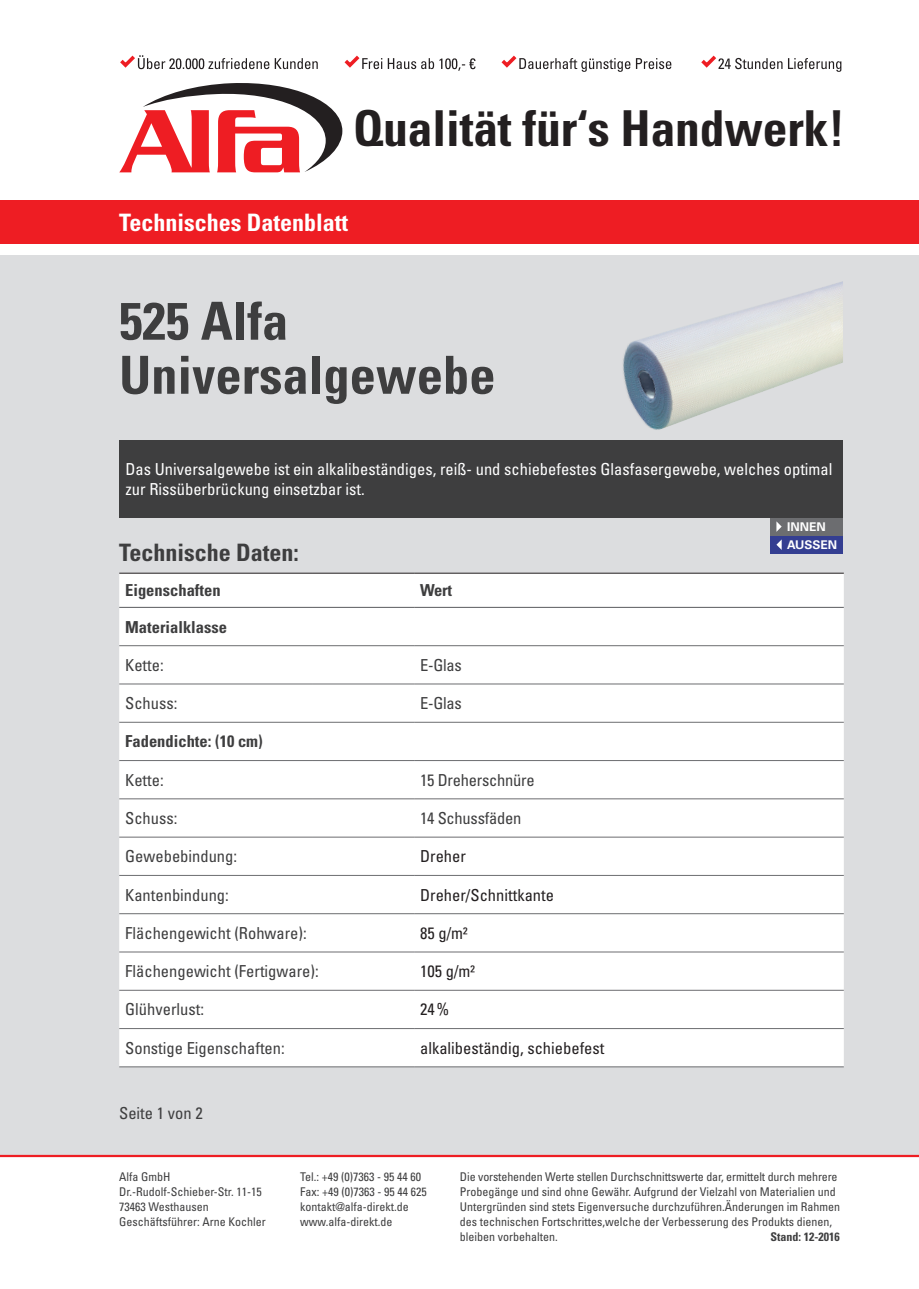
<style>
.page{position:relative;width:919px;height:1289px;background:#fff}
.page>*{position:absolute;margin:0;border:0;box-sizing:border-box;transform-origin:0 0}
.t1{font:700 condensed 52.5px/54px "Univers LT Std";color:#3e3e3f}
.t2{font:700 condensed 49.5px "Univers LT Std";letter-spacing:-.005em;color:#231f20}
.t3{font:700 condensed 24px "Univers LT Std";color:#fff}
.t4{font:700 condensed 24px "Univers LT Std";color:#3e3e3f}
.t5{font:condensed 16.5px "Univers LT Std";color:#3e3e3f}
.t6{font:condensed 16.5px/19.5px "Univers LT Std";color:#fff}
.t7{font:condensed 16.5px "Univers LT Std";color:#231f20}
.t8{font:700 condensed 16.5px "Univers LT Std";color:#3e3e3f}
.t9{font:condensed 12px/15px "Univers LT Std";color:#3e3e3f}
.t10{font:700 condensed 12px "Univers LT Std";color:#3e3e3f}
.t11{font:700 12px/18.1px "Univers LT Std";color:#fff}
</style>
<div class="page">
<div style="left:0;top:255px;width:918px;height:900px;background:#dcdddf"></div>
<hr style="left:1px;top:1154px;width:916px;height:3px;background:#ee1d23">
<svg style="left:119px;top:83px;width:223px;height:89px"></svg>
<div style="left:0;top:200px;width:918px;height:44px;background:#ee1d23"></div>
<svg style="left:120px;top:55px;width:721px;height:17px"></svg>
<div style="left:119px;top:574px;width:724px;height:492px;background:#fff"></div>
<hr style="left:119px;top:573px;width:193px;height:1px;background:#231f20">
<hr style="left:312px;top:573px;width:102px;height:1px;background:#231f20">
<hr style="left:414px;top:573px;width:429px;height:1px;background:#231f20">
<hr style="left:119px;top:645px;width:193px;height:1px;background:#6c6d70">
<hr style="left:312px;top:645px;width:102px;height:1px;background:#6c6d70">
<hr style="left:414px;top:645px;width:429px;height:1px;background:#6c6d70">
<hr style="left:119px;top:683px;width:193px;height:1px;background:#6c6d70">
<hr style="left:312px;top:683px;width:102px;height:1px;background:#6c6d70">
<hr style="left:414px;top:683px;width:429px;height:1px;background:#6c6d70">
<hr style="left:119px;top:722px;width:193px;height:1px;background:#6c6d70">
<hr style="left:312px;top:722px;width:102px;height:1px;background:#6c6d70">
<hr style="left:414px;top:722px;width:429px;height:1px;background:#6c6d70">
<hr style="left:119px;top:760px;width:193px;height:1px;background:#6c6d70">
<hr style="left:312px;top:760px;width:102px;height:1px;background:#6c6d70">
<hr style="left:414px;top:760px;width:429px;height:1px;background:#6c6d70">
<hr style="left:119px;top:798px;width:193px;height:1px;background:#6c6d70">
<hr style="left:312px;top:798px;width:102px;height:1px;background:#6c6d70">
<hr style="left:414px;top:798px;width:429px;height:1px;background:#6c6d70">
<hr style="left:119px;top:836px;width:193px;height:1px;background:#6c6d70">
<hr style="left:312px;top:836px;width:102px;height:1px;background:#6c6d70">
<hr style="left:414px;top:836px;width:429px;height:1px;background:#6c6d70">
<hr style="left:119px;top:875px;width:193px;height:1px;background:#6c6d70">
<hr style="left:312px;top:875px;width:102px;height:1px;background:#6c6d70">
<hr style="left:414px;top:875px;width:429px;height:1px;background:#6c6d70">
<hr style="left:119px;top:913px;width:193px;height:1px;background:#6c6d70">
<hr style="left:312px;top:913px;width:102px;height:1px;background:#6c6d70">
<hr style="left:414px;top:913px;width:429px;height:1px;background:#6c6d70">
<hr style="left:119px;top:951px;width:193px;height:1px;background:#6c6d70">
<hr style="left:312px;top:951px;width:102px;height:1px;background:#6c6d70">
<hr style="left:414px;top:951px;width:429px;height:1px;background:#6c6d70">
<hr style="left:119px;top:990px;width:193px;height:1px;background:#6c6d70">
<hr style="left:312px;top:990px;width:102px;height:1px;background:#6c6d70">
<hr style="left:414px;top:990px;width:429px;height:1px;background:#6c6d70">
<hr style="left:119px;top:1028px;width:193px;height:1px;background:#6c6d70">
<hr style="left:312px;top:1028px;width:102px;height:1px;background:#6c6d70">
<hr style="left:414px;top:1028px;width:429px;height:1px;background:#6c6d70">
<hr style="left:119px;top:1066px;width:193px;height:1px;background:#6c6d70">
<hr style="left:312px;top:1066px;width:102px;height:1px;background:#6c6d70">
<hr style="left:414px;top:1066px;width:429px;height:1px;background:#6c6d70">
<hr style="left:119px;top:607px;width:193px;height:1px;background:#6c6d70">
<hr style="left:312px;top:607px;width:102px;height:1px;background:#6c6d70">
<hr style="left:414px;top:607px;width:429px;height:1px;background:#6c6d70">
<div style="left:770px;top:518px;width:72px;height:17px;background:#6c6d70"></div>
<svg style="left:776px;top:521px;width:5px;height:11px"></svg>
<div style="left:770px;top:536px;width:72px;height:17px;background:#343e91"></div>
<svg style="left:776px;top:540px;width:5px;height:9px"></svg>
<img style="left:623px;top:281px;width:220px;height:149px">
<div style="left:119px;top:440px;width:723px;height:78px;background:#3e3e3f"></div>
<h2 class="t2" style="left:353px;top:98px;width:493px">Qualität für‘s Handwerk!</h2>
<h3 class="t3" style="left:119px;top:208px;width:230px">Technisches Datenblatt</h3>
<h1 class="t1" style="left:119px;top:294px;width:378px">525 Alfa<br>Universalgewebe</h1>
<h3 class="t6" style="left:125px;top:459px;width:708px">Das Universalgewebe ist ein alkalibeständiges, reiß- und schiebefestes Glasfasergewebe, welches optimal zur Rissüberbrückung einsetzbar ist.</h3>
<h3 class="t4" style="left:119px;top:537px;width:181px">Technische Daten:</h3>
<h3 class="t8" style="left:125px;top:580px;width:97px">Eigenschaften</h3>
<h3 class="t8" style="left:420px;top:580px;width:33px">Wert</h3>
<h3 class="t8" style="left:125px;top:616px;width:103px">Materialklasse</h3>
<h3 class="t5" style="left:125px;top:654px;width:40px">Kette:</h3>
<h3 class="t5" style="left:420px;top:654px;width:43px">E-Glas</h3>
<h3 class="t5" style="left:125px;top:692px;width:54px">Schuss:</h3>
<h3 class="t5" style="left:420px;top:692px;width:43px">E-Glas</h3>
<h3 class="t8" style="left:125px;top:731px;width:139px">Fadendichte: (10 cm)</h3>
<h3 class="t5" style="left:125px;top:769px;width:40px">Kette:</h3>
<h3 class="t5" style="left:420px;top:769px;width:116px">15 Dreherschnüre</h3>
<h3 class="t5" style="left:125px;top:807px;width:54px">Schuss:</h3>
<h3 class="t5" style="left:420px;top:807px;width:103px">14 Schussfäden</h3>
<h3 class="t5" style="left:125px;top:845px;width:113px">Gewebebindung:</h3>
<h3 class="t7" style="left:420px;top:845px;width:47px">Dreher</h3>
<h3 class="t5" style="left:125px;top:884px;width:105px">Kantenbindung:</h3>
<h3 class="t7" style="left:420px;top:884px;width:135px">Dreher/Schnittkante</h3>
<h3 class="t5" style="left:125px;top:922px;width:183px">Flächengewicht (Rohware):</h3>
<h3 class="t7" style="left:420px;top:922px;width:49px">85 g/m²</h3>
<h3 class="t5" style="left:125px;top:960px;width:195px">Flächengewicht (Fertigware):</h3>
<h3 class="t7" style="left:420px;top:960px;width:56px">105 g/m²</h3>
<h3 class="t5" style="left:125px;top:999px;width:80px">Glühverlust:</h3>
<h3 class="t7" style="left:420px;top:999px;width:31px">24%</h3>
<h3 class="t5" style="left:125px;top:1037px;width:161px">Sonstige Eigenschaften:</h3>
<h3 class="t7" style="left:420px;top:1037px;width:186px">alkalibeständig, schiebefest</h3>
<h3 class="t5" style="left:119px;top:1102px;width:85px">Seite 1 von 2</h3>
<p class="t11" style="left:787px;top:517px;width:52px">INNEN<br>AUSSEN</p>
<p class="t9" style="left:119px;top:1169px;width:148px">Alfa GmbH<br>Dr.-Rudolf-Schieber-Str. 11-15<br>73463 Westhausen<br>Geschäftsführer: Arne Kochler</p>
<p class="t9" style="left:300px;top:1169px;width:128px">Tel.: +49 (0)7363 - 95 44 60<br>Fax: +49 (0)7363 - 95 44 625 kontakt@alfa-direkt.de www.alfa-direkt.de</p>
<p class="t9" style="left:460px;top:1169px;width:381px">Die vorstehenden Werte stellen Durchschnittswerte dar, ermittelt durch mehrere Probegänge und sind ohne Gewähr. Aufgrund der Vielzahl von Materialien und Untergründen sind stets Eigenversuche durchzuführen.Änderungen im Rahmen des technischen Fortschrittes,welche der Verbesserung des Produkts dienen, bleiben vorbehalten.</p>
<p class="t10" style="left:770px;top:1229px;width:71px">Stand: 12-2016</p>
</div>
